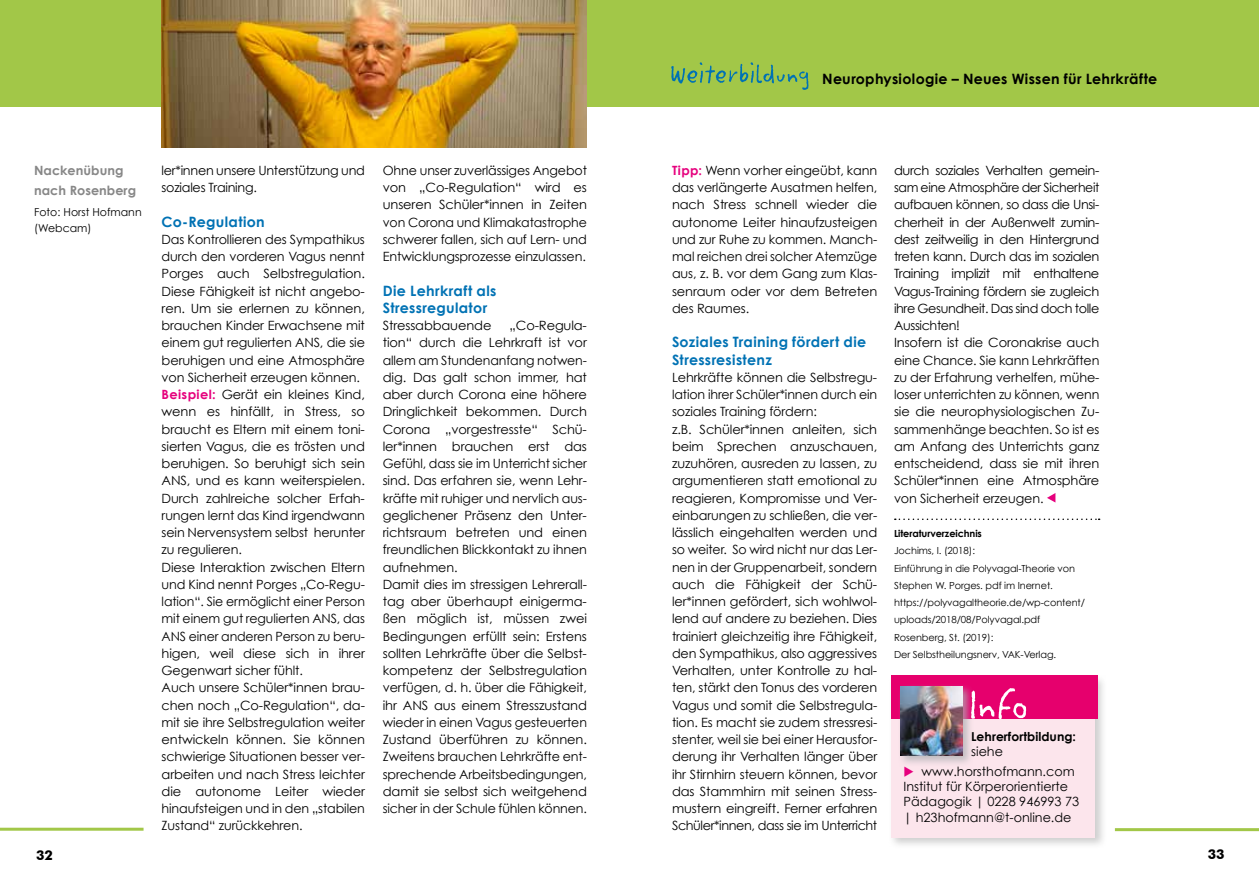
<style>
.page{position:relative;width:1259px;height:893px;background:#fff}
.page>*{position:absolute;margin:0;border:0;box-sizing:border-box;transform-origin:0 0}
.t1{font:700 14.25px/17.2px "Century Gothic";letter-spacing:.025em;color:#0072b4}
.t2{font:700 14.25px "Century Gothic";letter-spacing:.02em;color:#000}
.t3{font:700 13.5px "Futura BT";color:#000}
.t4{font:12.75px/17.2px "Century Gothic";letter-spacing:-.01em;color:#000}
.t5{font:700 12.75px/19.5px "Century Gothic";letter-spacing:.005em;color:#878787}
.t6{font:700 12.3px "Century Gothic";letter-spacing:.005em;color:#000}
.t7{font:10.95px/16.5px "Century Gothic";color:#000}
.t8{font:9.75px/17.2px "Century Gothic";letter-spacing:-.01em;color:#000}
.t9{font:700 9.75px "Century Gothic";letter-spacing:-.01em;color:#000}
.s1{font-weight:700;color:#e6007d}
.s2{color:#e6007d}
</style>
<div class="page">
<div style="left:0;top:0;width:1259px;height:107px;background:#a2c748"></div>
<hr style="left:0;top:828px;width:144px;height:3px;background:#a2c748">
<hr style="left:1115px;top:828px;width:144px;height:3px;background:#a2c748">
<svg style="left:895px;top:518px;width:204px;height:2px"></svg>
<svg style="left:1047px;top:493px;width:8px;height:10px"></svg>
<svg style="left:671px;top:62px;width:137px;height:28px"></svg>
<img style="left:162px;top:0;width:425px;height:147px">
<div style="left:888px;top:674px;width:218px;height:175px;background:#878787;opacity:.4"></div>
<div style="left:891px;top:677px;width:204px;height:161px;background:#fce5ec"></div>
<div style="left:891px;top:676px;width:206px;height:43px;background:#e6006d"></div>
<div style="left:898px;top:684px;width:76px;height:83px;background:#acafb2;opacity:.75"></div>
<img style="left:900px;top:686px;width:62px;height:70px">
<svg style="left:971px;top:688px;width:55px;height:31px"></svg>
<p class="t5" style="left:34px;top:161px;width:103px">Nackenübung nach Rosenberg</p>
<p class="t7" style="left:34px;top:203px;width:109px">Foto: Horst Hofmann (Webcam)</p>
<p class="t4" style="left:162px;top:161px;width:205px">ler*innen unsere Unterstützung und soziales Training.</p>
<p class="t1" style="left:162px;top:212px;width:105px">Co-Regulation</p>
<p class="t4" style="left:162px;top:230px;width:205px">Das Kontrollieren des Sympathikus durch den vorderen Vagus nennt<br>Porges auch Selbstregulation.<br>Diese Fähigkeit ist nicht angebo&shy;ren. Um sie erlernen zu können, brauchen Kinder Erwachsene mit einem gut regulierten ANS, die sie beruhigen und eine Atmosphäre von Sicherheit erzeugen können.<br><span class="s1">Beispiel:</span> Gerät ein kleines Kind, wenn es hinfällt, in Stress, so braucht es Eltern mit einem toni&shy;sierten Vagus, die es trösten und beruhigen. So beruhigt sich sein<br>ANS, und es kann weiterspielen.<br>Durch zahlreiche solcher Erfah&shy;rungen lernt das Kind irgendwann sein Nervensystem selbst herunter zu regulieren.<br>Diese Interaktion zwischen Eltern und Kind nennt Porges „Co-Regu&shy;lation“. Sie ermöglicht einer Person mit einem gut regulierten ANS, das<br>ANS einer anderen Person zu beru&shy;higen, weil diese sich in ihrer<br>Gegenwart sicher fühlt.<br>Auch unsere Schüler*innen brau&shy;chen noch „Co-Regulation“, da&shy;mit sie ihre Selbstregulation weiter entwickeln können. Sie können schwierige Situationen besser ver&shy;arbeiten und nach Stress leichter die autonome Leiter wieder hinaufsteigen und in den „stabilen<br>Zustand“ zurückkehren.</p>
<p class="t4" style="left:383px;top:161px;width:206px;text-align:justify">Ohne unser zuverlässiges Angebot von „Co-Regulation“ wird es unseren Schüler*innen in Zeiten von Corona und Klimakatastrophe schwerer fallen, sich auf Lern- und Entwicklungsprozesse einzulassen.</p>
<p class="t1" style="left:383px;top:281px;width:115px">Die Lehrkraft als<br>Stressregulator</p>
<p class="t4" style="left:383px;top:317px;width:110px">Stressabbauende</p>
<p class="t4" style="left:383px;top:317px;width:206px;text-indent:127px">„Co-Regula&shy;tion“ durch die Lehrkraft ist vor allem am Stundenanfang notwen&shy;dig. Das galt schon immer, hat aber durch Corona eine höhere<br>Dringlichkeit bekommen. Durch<br>Corona „vorgestresste“ Schü&shy;ler*innen brauchen erst das<br>Gefühl, dass sie im Unterricht sicher sind. Das erfahren sie, wenn Lehr&shy;kräfte mit ruhiger und nervlich aus&shy;geglichener Präsenz den Unter&shy;richtsraum betreten und einen freundlichen Blickkontakt zu ihnen aufnehmen.<br>Damit dies im stressigen Lehrerall&shy;tag aber überhaupt einigerma&shy;ßen möglich ist, müssen zwei<br>Bedingungen erfüllt sein: Erstens sollten Lehrkräfte über die Selbst&shy;kompetenz der Selbstregulation verfügen, d. h. über die Fähigkeit, ihr ANS aus einem Stresszustand wieder in einen Vagus gesteuerten<br>Zustand überführen zu können.<br>Zweitens brauchen Lehrkräfte ent&shy;sprechende Arbeitsbedingungen, damit sie selbst sich weitgehend sicher in der Schule fühlen können.</p>
<p class="t2" style="left:822px;top:70px;width:337px">Neurophysiologie – Neues Wissen für Lehrkräfte</p>
<p class="t4" style="left:672px;top:161px;width:207px;text-align:justify"><span class="s1">Tipp:</span> Wenn vorher eingeübt, kann das verlängerte Ausatmen helfen, nach Stress schnell wieder die autonome Leiter hinaufzusteigen und zur Ruhe zu kommen. Manch&shy;mal reichen drei solcher Atemzüge aus, z. B. vor dem Gang zum Klas&shy;senraum oder vor dem Betreten des Raumes.</p>
<p class="t1" style="left:672px;top:333px;width:196px">Soziales Training fördert die<br>Stressresistenz</p>
<p class="t4" style="left:672px;top:368px;width:207px">Lehrkräfte können die Selbstregu&shy;lation ihrer Schüler*innen durch ein soziales Training fördern:<br>z.B. Schüler*innen anleiten, sich beim Sprechen anzuschauen, zuzuhören, ausreden zu lassen, zu argumentieren statt emotional zu reagieren, Kompromisse und Ver&shy;einbarungen zu schließen, die ver&shy;lässlich eingehalten werden und so weiter. So wird nicht nur das Ler&shy;nen in der Gruppenarbeit, sondern auch die Fähigkeit der Schü&shy;ler*innen gefördert, sich wohlwol&shy;lend auf andere zu beziehen. Dies trainiert gleichzeitig ihre Fähigkeit, den Sympathikus, also aggressives Verhalten, unter Kontrolle zu hal&shy;ten, stärkt den Tonus des vorderen Vagus und somit die Selbstregula&shy;tion. Es macht sie zudem stressresi&shy;stenter, weil sie bei einer Herausfor&shy;derung ihr Verhalten länger über ihr Stirnhirn steuern können, bevor das Stammhirn mit seinen Stress&shy;mustern eingreift. Ferner erfahren Schüler*innen, dass sie im Unterricht</p>
<p class="t4" style="left:894px;top:161px;width:207px">durch soziales Verhalten gemein&shy;sam eine Atmosphäre der Sicherheit aufbauen können, so dass die Unsi&shy;cherheit in der Außenwelt zumin&shy;dest zeitweilig in den Hintergrund treten kann. Durch das im sozialen<br>Training implizit mit enthaltene<br>Vagus-Training fördern sie zugleich ihre Gesundheit. Das sind doch tolle<br>Aussichten!<br>Insofern ist die Coronakrise auch eine Chance. Sie kann Lehrkräften zu der Erfahrung verhelfen, mühe&shy;loser unterrichten zu können, wenn sie die neurophysiologischen Zu&shy;sammenhänge beachten. So ist es am Anfang des Unterrichts ganz entscheidend, dass sie mit ihren<br>Schüler*innen eine Atmosphäre von Sicherheit erzeugen.</p>
<p class="t9" style="left:894px;top:527px;width:89px">Literaturverzeichnis</p>
<p class="t8" style="left:894px;top:542px;width:192px">Jochims, I. (2018):<br>Einführung in die Polyvagal-Theorie von Stephen W. Porges. pdf im Inernet. https://polyvagaltheorie.de/wp-content/ uploads/2018/08/Polyvagal.pdf Rosenberg, St. (2019):<br>Der Selbstheilungsnerv, VAK-Verlag.</p>
<p class="t6" style="left:971px;top:728px;width:106px">Lehrerfortbildung:</p>
<p class="t4" style="left:971px;top:742px;width:33px">siehe</p>
<p class="t4" style="left:903px;top:763px;width:177px;line-height:15.3px"><span class="s2">◆</span> www.horsthofmann.com<br>Institut für Körperorientierte<br>Pädagogik | 0228 946993 73 | h23hofmann@t-online.de</p>
<p class="t3" style="left:36px;top:847px;width:18px">32</p>
<p class="t3" style="left:1207px;top:846px;width:18px">33</p>
</div>
